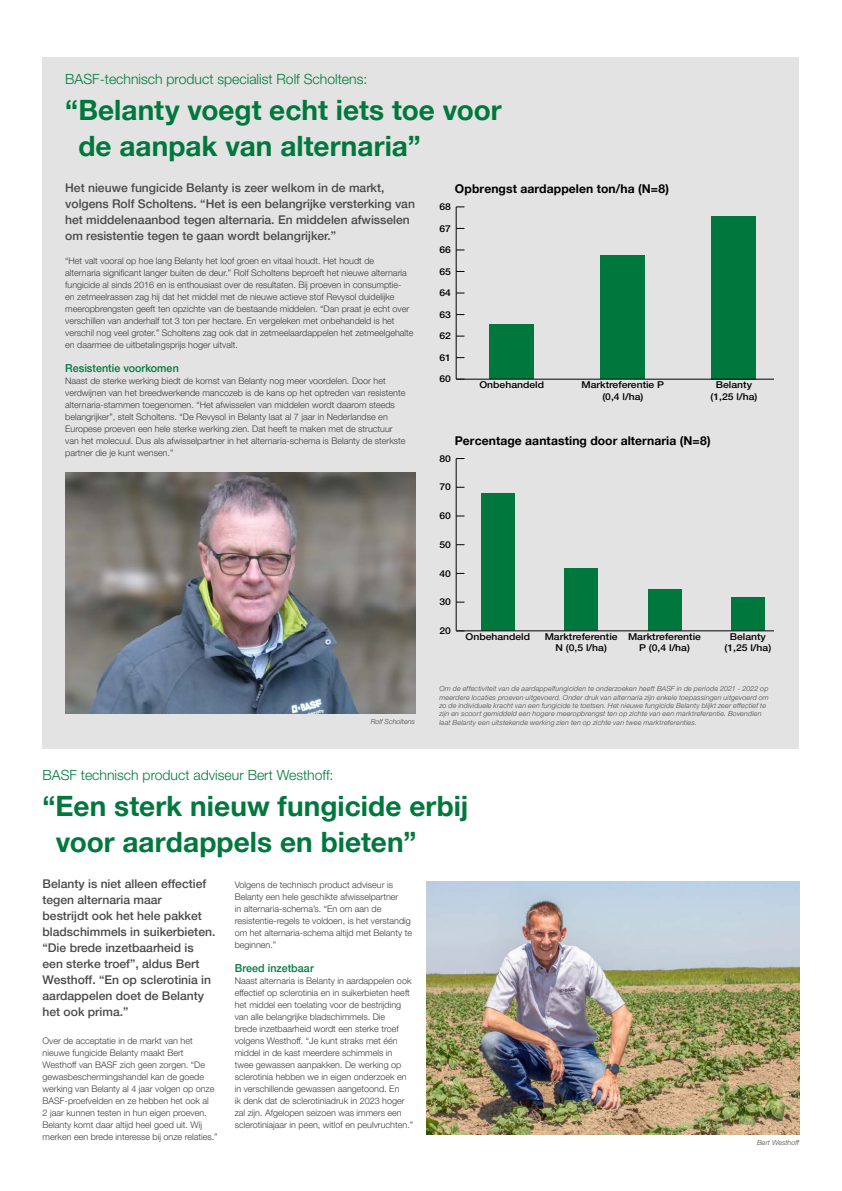
<style>
.page{position:relative;width:842px;height:1191px;background:#fff}
.page>*{position:absolute;margin:0;border:0;box-sizing:border-box;transform-origin:0 0}
.Kop{font:700 28px/36px "Helvetica Neue LT Pro";letter-spacing:.005em;color:#00783d}
.Bovenkop{font:300 14px "Helvetica Neue LT Pro";color:#00783d}
.t1{font:700 12.1px "Helvetica Neue LT Pro";letter-spacing:.01em;color:#000}
.Inleiding{font:500 12px/16px "Helvetica Neue LT Pro";color:#494948}
.Tussenkop{font:500 11px "Helvetica Neue LT Pro";letter-spacing:.005em;color:#00783d}
.t2{font:500 9.5px/11.4px "Helvetica Neue LT Std";color:#000;text-align:center;scale:1.1 1}
.Platte_tekst{font:300 9px/12px "Helvetica Neue LT Pro";color:#3b3b3a}
.Bijschrift{font:italic 300 7px/8.4px "Helvetica Neue LT Pro";letter-spacing:.02em;color:#494948}
.Bijschrift-2{font:italic 300 7px "Helvetica Neue LT Pro";color:#494948}
</style>
<div class="page">
<div style="left:43px;top:57px;width:756px;height:691px;background:#e3e3e3"></div>
<img style="left:65px;top:472px;width:350px;height:241px">
<img style="left:427px;top:882px;width:372px;height:252px">
<div style="left:489px;top:325px;width:45px;height:54px;background:#00783d"></div>
<div style="left:601px;top:255px;width:44px;height:124px;background:#00783d"></div>
<div style="left:712px;top:216px;width:44px;height:163px;background:#00783d"></div>
<hr style="left:456px;top:379px;width:318px;height:1px;background:#000">
<hr style="left:456px;top:207px;width:1px;height:172px;background:#000">
<div style="left:481px;top:493px;width:33px;height:138px;background:#00783d"></div>
<div style="left:564px;top:568px;width:34px;height:63px;background:#00783d"></div>
<div style="left:648px;top:589px;width:33px;height:42px;background:#00783d"></div>
<div style="left:731px;top:597px;width:33px;height:34px;background:#00783d"></div>
<hr style="left:456px;top:630px;width:318px;height:1px;background:#000">
<hr style="left:456px;top:458px;width:1px;height:173px;background:#000">
<p class="Bovenkop" style="left:65px;top:70px;width:304px">BASF-technisch product specialist Rolf Scholtens:</p>
<p class="Kop" style="left:78px;top:91px;width:425px;text-indent:-13px">“Belanty voegt echt iets toe voor de aanpak van alternaria”</p>
<p class="Inleiding" style="left:65px;top:180px;width:351px">Het nieuwe fungicide Belanty is zeer welkom in de markt, volgens Rolf Scholtens. “Het is een belangrijke versterking van het middelenaanbod tegen alternaria. En middelen afwisselen om resistentie tegen te gaan wordt belangrijker.”</p>
<p class="Platte_tekst" style="left:65px;top:255px;width:350px">“Het valt vooral op hoe lang Belanty het loof groen en vitaal houdt. Het houdt de<br>alternaria significant langer buiten de deur.” Rolf Scholtens beproeft het nieuwe alternaria fungicide al sinds 2016 en is enthousiast over de resultaten. Bij proeven in consumptie-<br>en zetmeelrassen zag hij dat het middel met de nieuwe actieve stof Revysol duidelijke meeropbrengsten geeft ten opzichte van de bestaande middelen. “Dan praat je echt over verschillen van anderhalf tot 3 ton per hectare. En vergeleken met onbehandeld is het verschil nog veel groter.” Scholtens zag ook dat in zetmeelaardappelen het zetmeelgehalte en daarmee de uitbetalingsprijs hoger uitvalt.</p>
<p class="Tussenkop" style="left:65px;top:361px;width:115px">Resistentie voorkomen</p>
<p class="Platte_tekst" style="left:65px;top:375px;width:342px">Naast de sterke werking biedt de komst van Belanty nog meer voordelen. Door het verdwijnen van het breedwerkende mancozeb is de kans op het optreden van resistente alternaria-stammen toegenomen. “Het afwisselen van middelen wordt daarom steeds belangrijker”, stelt Scholtens. “De Revysol in Belanty laat al 7 jaar in Nederlandse en Europese proeven een hele sterke werking zien. Dat heeft te maken met de structuur van het molecuul. Dus als afwisselpartner in het alternaria-schema is Belanty de sterkste partner die je kunt wensen.”</p>
<p class="t1" style="left:455px;top:181px;width:215px">Opbrengst aardappelen ton/ha (N=8)</p>
<p class="t2" style="left:439px;top:201px;width:12px">68</p>
<p class="t2" style="left:439px;top:222px;width:12px">67</p>
<p class="t2" style="left:439px;top:244px;width:12px">66</p>
<p class="t2" style="left:439px;top:265px;width:12px">65</p>
<p class="t2" style="left:439px;top:287px;width:12px">64</p>
<p class="t2" style="left:439px;top:308px;width:12px">63</p>
<p class="t2" style="left:439px;top:330px;width:12px">62</p>
<p class="t2" style="left:439px;top:352px;width:12px">61</p>
<p class="t2" style="left:439px;top:373px;width:12px">60</p>
<p class="t2" style="left:479px;top:379px;width:60px">Onbehandeld</p>
<p class="t2" style="left:581px;top:379px;width:77px">Marktreferentie P (0,4 l/ha)</p>
<p class="t2" style="left:711px;top:379px;width:44px">Belanty (1,25 l/ha)</p>
<p class="t1" style="left:455px;top:433px;width:257px">Percentage aantasting door alternaria (N=8)</p>
<p class="t2" style="left:439px;top:452px;width:12px">80</p>
<p class="t2" style="left:439px;top:481px;width:12px">70</p>
<p class="t2" style="left:439px;top:510px;width:12px">60</p>
<p class="t2" style="left:439px;top:539px;width:12px">50</p>
<p class="t2" style="left:439px;top:567px;width:12px">40</p>
<p class="Bijschrift-2" style="left:371px;top:717px;width:46px">Rolf Scholtens</p>
<p class="t2" style="left:439px;top:596px;width:12px">30</p>
<p class="t2" style="left:439px;top:625px;width:12px">20</p>
<p class="t2" style="left:465px;top:631px;width:60px">Onbehandeld</p>
<p class="t2" style="left:545px;top:631px;width:68px">Marktreferentie<br>N (0,5 l/ha)</p>
<p class="t2" style="left:628px;top:631px;width:68px">Marktreferentie<br>P (0,4 l/ha)</p>
<p class="t2" style="left:724px;top:631px;width:44px">Belanty (1,25 l/ha)</p>
<p class="Bijschrift" style="left:439px;top:684px;width:331px">Om de effectiviteit van de aardappelfungiciden te onderzoeken heeft BASF in de periode 2021 - 2022 op meerdere locaties proeven uitgevoerd. Onder druk van alternaria zijn enkele toepassingen uitgevoerd om zo de individuele kracht van een fungicide te toetsen. Het nieuwe fungicide Belanty blijkt zeer effectief te zijn en scoort gemiddeld een hogere meeropbrengst ten op zichte van een marktreferentie. Bovendien laat Belanty een uitstekende werking zien ten op zichte van twee marktreferenties.</p>
<p class="Bovenkop" style="left:43px;top:766px;width:292px">BASF technisch product adviseur Bert Westhoff:</p>
<p class="Kop" style="left:56px;top:787px;width:414px;text-indent:-13px">“Een sterk nieuw fungicide erbij voor aardappels en bieten”</p>
<p class="Inleiding" style="left:43px;top:876px;width:174px">Belanty is niet alleen effectief tegen alternaria maar<br>bestrijdt ook het hele pakket bladschimmels in suikerbieten. “Die brede inzetbaarheid is een sterke troef”, aldus Bert<br>Westhoff. “En op sclerotinia in aardappelen doet de Belanty het ook prima.”</p>
<p class="Platte_tekst" style="left:43px;top:1035px;width:177px">Over de acceptatie in de markt van het nieuwe fungicide Belanty maakt Bert Westhoff van BASF zich geen zorgen. “De gewasbeschermingshandel kan de goede werking van Belanty al 4 jaar volgen op onze BASF-proefvelden en ze hebben het ook al<br>2 jaar kunnen testen in hun eigen proeven.<br>Belanty komt daar altijd heel goed uit. Wij merken een brede interesse bij onze relaties.”</p>
<p class="Platte_tekst" style="left:235px;top:879px;width:179px">Volgens de technisch product adviseur is Belanty een hele geschikte afwisselpartner<br>in alternaria-schema’s. “En om aan de resistentie-regels te voldoen, is het verstandig om het alternaria-schema altijd met Belanty te beginnen.”</p>
<p class="Tussenkop" style="left:235px;top:961px;width:81px">Breed inzetbaar</p>
<p class="Platte_tekst" style="left:235px;top:975px;width:180px">Naast alternaria is Belanty in aardappelen ook effectief op sclerotinia en in suikerbieten heeft het middel een toelating voor de bestrijding van alle belangrijke bladschimmels. Die<br>brede inzetbaarheid wordt een sterke troef volgens Westhoff. “Je kunt straks met één middel in de kast meerdere schimmels in twee gewassen aanpakken. De werking op sclerotinia hebben we in eigen onderzoek en in verschillende gewassen aangetoond. En<br>ik denk dat de sclerotiniadruk in 2023 hoger zal zijn. Afgelopen seizoen was immers een sclerotiniajaar in peen, witlof en peulvruchten.”</p>
<p class="Bijschrift-2" style="left:757px;top:1138px;width:43px">Bert Westhoff</p>
</div>
